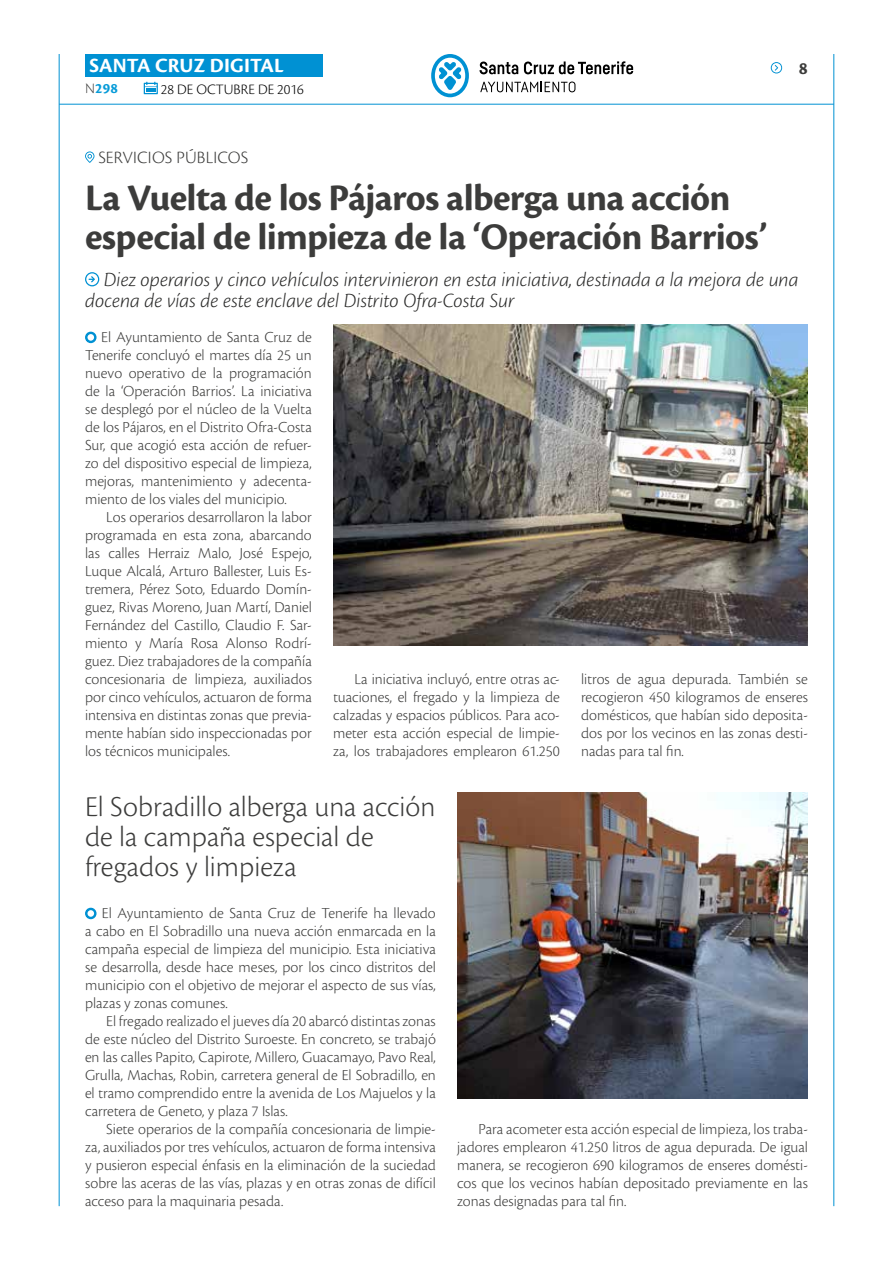
<style>
.page{position:relative;width:893px;height:1263px;background:#fff}
.page>*{position:absolute;margin:0;border:0;box-sizing:border-box;transform-origin:0 0}
.t1{font:700 39px/39px "Cronos Pro";letter-spacing:-.015em;color:#3c3c3b}
.t2{font:300 30px/30px "Cronos Pro";color:#3c3c3b}
.t3{font:italic 300 21px/21px "Cronos Pro";letter-spacing:-.005em;color:#282827}
.t4{font:700 21px "Cronos Pro";letter-spacing:.005em;color:#fff}
.t5{font:300 18px "Cronos Pro";letter-spacing:.01em;color:#3c3c3b}
.t6{font:700 18px "Cronos Pro";color:#3c3c3b}
.t7{font:300 15.9px/18px "Cronos Pro";color:#3c3c3b;text-align:justify}
.t8{font:300 15px "Cronos Pro";color:#000}
.t9{font:700 15px "Cronos Pro";color:#079bd8}
.s1{font-weight:300;color:#3c3c3b}
</style>
<div class="page">
<hr style="left:59px;top:104px;width:775px;height:1px;background:#0091d3">
<div style="left:85px;top:54px;width:238px;height:23px;background:#0091d3"></div>
<svg style="left:144px;top:82px;width:14px;height:12px"></svg>
<hr style="left:59px;top:54px;width:1px;height:1152px;background:#0091d3">
<hr style="left:833px;top:54px;width:1px;height:1152px;background:#0091d3">
<svg style="left:771px;top:62px;width:12px;height:11px"></svg>
<svg style="left:431px;top:54px;width:38px;height:43px"></svg>
<svg style="left:480px;top:62px;width:38px;height:12px"></svg>
<svg style="left:524px;top:61px;width:109px;height:13px"></svg>
<svg style="left:480px;top:82px;width:95px;height:10px"></svg>
<svg style="left:85px;top:331px;width:12px;height:13px"></svg>
<svg style="left:85px;top:272px;width:14px;height:14px"></svg>
<svg style="left:85px;top:151px;width:9px;height:12px"></svg>
<svg style="left:85px;top:907px;width:12px;height:13px"></svg>
<img style="left:333px;top:324px;width:475px;height:321px">
<img style="left:457px;top:792px;width:351px;height:306px">
<h3 class="t4" style="left:89px;top:53px;width:196px">SANTA CRUZ DIGITAL</h3>
<p class="t9" style="left:85px;top:80px;width:34px"><span class="s1">N</span>298</p>
<p class="t8" style="left:161px;top:81px;width:144px">28 DE OCTUBRE DE 2016</p>
<p class="t5" style="left:98px;top:147px;width:151px">SERVICIOS PÚBLICOS</p>
<h1 class="t1" style="left:85px;top:179px;width:684px">La Vuelta de los Pájaros alberga una acción especial de limpieza de la ‘Operación Barrios’</h1>
<p class="t6" style="left:799px;top:58px;width:10px">8</p>
<h3 class="t3" style="left:85px;top:269px;width:715px;text-indent:19px">Diez operarios y cinco vehículos intervinieron en esta iniciativa, destinada a la mejora de una docena de vías de este enclave del Distrito Ofra-Costa Sur</h3>
<p class="t7" style="left:85px;top:328px;width:228px;text-indent:16px">El Ayuntamiento de Santa Cruz de Tenerife concluyó el martes día 25 un nuevo operativo de la programación de la ‘Operación Barrios’. La iniciativa se desplegó por el núcleo de la Vuelta de los Pájaros, en el Distrito Ofra-Costa Sur, que acogió esta acción de refuer&shy;zo del dispositivo especial de limpieza, mejoras, mantenimiento y adecenta&shy;miento de los viales del municipio.</p>
<p class="t7" style="left:85px;top:508px;width:228px;text-indent:21px">Los operarios desarrollaron la labor programada en esta zona, abarcando las calles Herraiz Malo, José Espejo, Luque Alcalá, Arturo Ballester, Luis Es&shy;tremera, Pérez Soto, Eduardo Domín&shy;guez, Rivas Moreno, Juan Martí, Daniel Fernández del Castillo, Claudio F. Sar&shy;miento y María Rosa Alonso Rodrí&shy;guez. Diez trabajadores de la compañía concesionaria de limpieza, auxiliados por cinco vehículos, actuaron de forma intensiva en distintas zonas que previa&shy;mente habían sido inspeccionadas por los técnicos municipales.</p>
<p class="t7" style="left:333px;top:670px;width:228px;text-indent:21px">La iniciativa incluyó, entre otras ac&shy;tuaciones, el fregado y la limpieza de calzadas y espacios públicos. Para aco&shy;meter esta acción especial de limpie&shy;za, los trabajadores emplearon 61.250</p>
<p class="t7" style="left:581px;top:670px;width:228px">litros de agua depurada. También se recogieron 450 kilogramos de enseres domésticos, que habían sido deposita&shy;dos por los vecinos en las zonas desti&shy;nadas para tal fin.</p>
<h2 class="t2" style="left:85px;top:791px;width:352px">El Sobradillo alberga una acción de la campaña especial de fregados y limpieza</h2>
<p class="t7" style="left:85px;top:904px;width:352px;text-indent:17px">El Ayuntamiento de Santa Cruz de Tenerife ha llevado a cabo en El Sobradillo una nueva acción enmarcada en la campaña especial de limpieza del municipio. Esta iniciativa se desarrolla, desde hace meses, por los cinco distritos del municipio con el objetivo de mejorar el aspecto de sus vías, plazas y zonas comunes.</p>
<p class="t7" style="left:85px;top:1012px;width:352px;text-indent:21px">El fregado realizado el jueves día 20 abarcó distintas zonas de este núcleo del Distrito Suroeste. En concreto, se trabajó en las calles Papito, Capirote, Millero, Guacamayo, Pavo Real, Grulla, Machas, Robin, carretera general de El Sobradillo, en el tramo comprendido entre la avenida de Los Majuelos y la carretera de Geneto, y plaza 7 Islas.</p>
<p class="t7" style="left:85px;top:1120px;width:352px;text-indent:21px">Siete operarios de la compañía concesionaria de limpie&shy;za, auxiliados por tres vehículos, actuaron de forma intensiva y pusieron especial énfasis en la eliminación de la suciedad sobre las aceras de las vías, plazas y en otras zonas de difícil acceso para la maquinaria pesada.</p>
<p class="t7" style="left:457px;top:1120px;width:352px;text-indent:21px">Para acometer esta acción especial de limpieza, los traba&shy;jadores emplearon 41.250 litros de agua depurada. De igual manera, se recogieron 690 kilogramos de enseres domésti&shy;cos que los vecinos habían depositado previamente en las zonas designadas para tal fin.</p>
</div>
